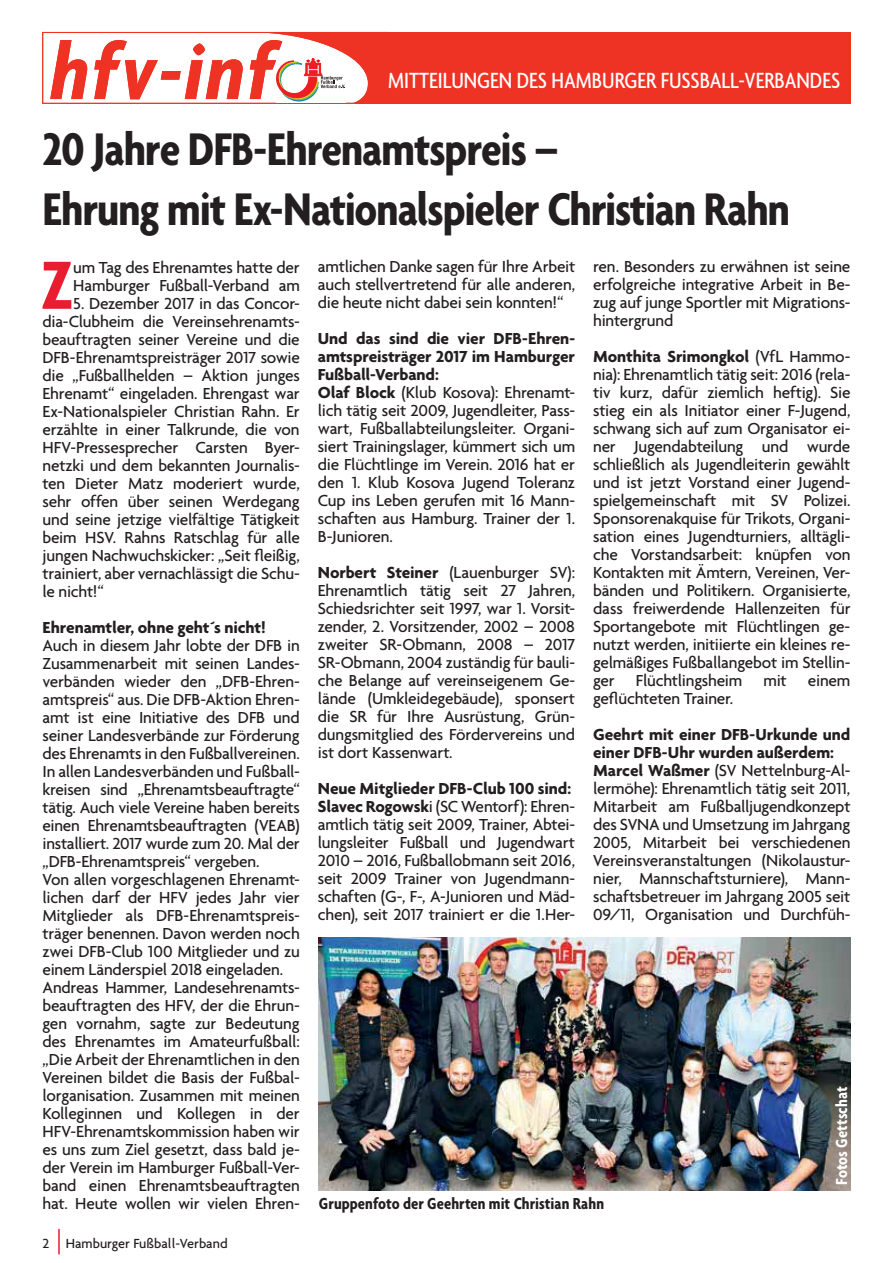
<style>
.page{position:relative;width:893px;height:1263px;background:#fff}
.page>*{position:absolute;margin:0;border:0;box-sizing:border-box;transform-origin:0 0}
.t1{font:italic 700 condensed 85.8px "Agenda";letter-spacing:.04em;color:#ee3224}
.t2{font:700 condensed 73.65px "Agenda";color:#e81d30}
.t3{font:700 condensed 49.5px/60px "Agenda";letter-spacing:-.02em;color:#231f20}
.t4{font:500 condensed 23.85px "Agenda";color:#fff}
.t5{font:500 17.25px/18px "Agenda";letter-spacing:-.015em;color:#231f20}
.t6{font:700 condensed 17.25px "Agenda";color:#231f20}
.t7{font:700 17.25px "Agenda";letter-spacing:-.005em;color:#231f20}
.t8{font:700 condensed 17.25px "Agenda";color:#fff}
.t9{font:500 14.25px "Agenda";color:#231f20}
.s1{font-weight:700}
</style>
<div class="page">
<hr style="left:58px;top:1229px;width:2px;height:25px;background:#e81d30">
<div style="left:42px;top:32px;width:346px;height:72px;border:1px solid #ee3224"></div>
<div style="left:388px;top:32px;width:462px;height:72px;background:#ee3224"></div>
<svg style="left:248px;top:32px;width:140px;height:72px"></svg>
<img style="left:319px;top:937px;width:531px;height:254px">
<h1 class="t1" style="left:51px;top:25px;width:224px">hfv-inf</h1>
<h3 class="t4" style="left:388px;top:72px;width:453px">MITTEILUNGEN DES HAMBURGER FUSSBALL-VERBANDES</h3>
<h3 class="t3" style="left:43px;top:126px;width:749px">20 Jahre DFB-Ehrenamtspreis –<br>Ehrung mit Ex-Nationalspieler Christian Rahn</h3>
<h2 class="t2" style="left:41px;top:264px;width:33px">Z</h2>
<p class="t5" style="left:73px;top:259px;width:228px">um Tag des Ehrenamtes hatte der<br>Hamburger Fußball-Verband am</p>
<p class="t5" style="left:43px;top:295px;width:259px;text-align:justify;text-indent:31px">5. Dezember 2017 in das Concor&shy;dia-Clubheim die Vereinsehrenamts&shy;beauftragten seiner Vereine und die DFB-Ehrenamtspreisträger 2017 sowie die „Fußballhelden – Aktion junges Ehrenamt“ eingeladen. Ehrengast war Ex-Nationalspieler Christian Rahn. Er erzählte in einer Talkrunde, die von HFV-Pressesprecher Carsten Byer&shy;netzki und dem bekannten Journalis&shy;ten Dieter Matz moderiert wurde, sehr offen über seinen Werdegang und seine jetzige vielfältige Tätigkeit beim HSV. Rahns Ratschlag für alle jungen Nachwuchskicker: „Seit fleißig, trainiert, aber vernachlässigt die Schu&shy;le nicht!“</p>
<p class="t7" style="left:43px;top:620px;width:225px">Ehrenamtler, ohne geht´s nicht!</p>
<p class="t5" style="left:43px;top:637px;width:259px">Auch in diesem Jahr lobte der DFB in Zusammenarbeit mit seinen Landes&shy;verbänden wieder den „DFB-Ehren&shy;amtspreis“ aus. Die DFB-Aktion Ehren&shy;amt ist eine Initiative des DFB und seiner Landesverbände zur Förderung des Ehrenamts in den Fußballvereinen.<br>In allen Landesverbänden und Fußball&shy;kreisen sind „Ehrenamtsbeauftragte“ tätig. Auch viele Vereine haben bereits einen Ehrenamtsbeauftragten (VEAB) installiert. 2017 wurde zum 20. Mal der „DFB-Ehrenamtspreis“ vergeben.<br>Von allen vorgeschlagenen Ehrenamt&shy;lichen darf der HFV jedes Jahr vier Mitglieder als DFB-Ehrenamtspreis&shy;träger benennen. Davon werden noch zwei DFB-Club 100 Mitglieder und zu einem Länderspiel 2018 eingeladen.<br>Andreas Hammer, Landesehrenamts&shy;beauftragten des HFV, der die Ehrun&shy;gen vornahm, sagte zur Bedeutung des Ehrenamtes im Amateurfußball: „Die Arbeit der Ehrenamtlichen in den Vereinen bildet die Basis der Fußbal&shy;lorganisation. Zusammen mit meinen Kolleginnen und Kollegen in der HFV-Ehrenamtskommission haben wir es uns zum Ziel gesetzt, dass bald je&shy;der Verein im Hamburger Fußball-Ver&shy;band einen Ehrenamtsbeauftragten hat. Heute wollen wir vielen Ehren-</p>
<p class="t9" style="left:43px;top:1238px;width:187px">2 Hamburger Fußball-Verband</p>
<p class="t5" style="left:318px;top:259px;width:259px;text-align:justify">amtlichen Danke sagen für Ihre Arbeit auch stellvertretend für alle anderen, die heute nicht dabei sein konnten!“</p>
<p class="t5" style="left:318px;top:331px;width:259px"><span class="s1">Und das sind die vier DFB-Ehren&shy;amtspreisträger 2017 im Hamburger Fußball-Verband:<br>Olaf Block</span> (Klub Kosova): Ehrenamt&shy;lich tätig seit 2009, Jugendleiter, Pass&shy;wart, Fußballabteilungsleiter. Organi&shy;siert Trainingslager, kümmert sich um die Flüchtlinge im Verein. 2016 hat er den 1. Klub Kosova Jugend Toleranz Cup ins Leben gerufen mit 16 Mann&shy;schaften aus Hamburg. Trainer der 1.<br>B-Junioren.</p>
<p class="t5" style="left:318px;top:565px;width:259px;text-align:justify"><span class="s1">Norbert Steiner</span> (Lauenburger SV):<br>Ehrenamtlich tätig seit 27 Jahren, Schiedsrichter seit 1997, war 1. Vorsit&shy;zender, 2. Vorsitzender, 2002 – 2008 zweiter SR-Obmann, 2008 – 2017<br>SR-Obmann, 2004 zuständig für bauli&shy;che Belange auf vereinseigenem Ge&shy;lände (Umkleidegebäude), sponsert die SR für Ihre Ausrüstung, Grün&shy;dungsmitglied des Fördervereins und ist dort Kassenwart.</p>
<p class="t5" style="left:318px;top:781px;width:259px"><span class="s1">Neue Mitglieder DFB-Club 100 sind:<br>Slavec Rogowsk</span>i (SC Wentorf): Ehren&shy;amtlich tätig seit 2009, Trainer, Abtei&shy;lungsleiter Fußball und Jugendwart 2010 – 2016, Fußballobmann seit 2016, seit 2009 Trainer von Jugendmann&shy;schaften (G-, F-, A-Junioren und Mäd&shy;chen), seit 2017 trainiert er die 1.Her-</p>
<p class="t5" style="left:593px;top:259px;width:259px;text-align:justify">ren. Besonders zu erwähnen ist seine erfolgreiche integrative Arbeit in Be&shy;zug auf junge Sportler mit Migrations&shy;hintergrund</p>
<p class="t5" style="left:593px;top:349px;width:259px;text-align:justify"><span class="s1">Monthita Srimongkol</span> (VfL Hammo&shy;nia): Ehrenamtlich tätig seit: 2016 (rela&shy;tiv kurz, dafür ziemlich heftig). Sie stieg ein als Initiator einer F-Jugend, schwang sich auf zum Organisator ei&shy;ner Jugendabteilung und wurde schließlich als Jugendleiterin gewählt und ist jetzt Vorstand einer Jugend&shy;spielgemeinschaft mit SV Polizei.<br>Sponsorenakquise für Trikots, Organi&shy;sation eines Jugendturniers, alltägli&shy;che Vorstandsarbeit: knüpfen von Kontakten mit Ämtern, Vereinen, Ver&shy;bänden und Politikern. Organisierte, dass freiwerdende Hallenzeiten für Sportangebote mit Flüchtlingen ge&shy;nutzt werden, initiierte ein kleines re&shy;gelmäßiges Fußballangebot im Stellin&shy;ger Flüchtlingsheim mit einem geflüchteten Trainer.</p>
<p class="t5" style="left:593px;top:727px;width:259px"><span class="s1">Geehrt mit einer DFB-Urkunde und einer DFB-Uhr wurden außerdem:<br>Marcel Waßmer</span> (SV Nettelnburg-Al&shy;lermöhe): Ehrenamtlich tätig seit 2011, Mitarbeit am Fußballjugendkonzept des SVNA und Umsetzung im Jahrgang 2005, Mitarbeit bei verschiedenen Vereinsveranstaltungen (Nikolaustur&shy;nier, Mannschaftsturniere), Mann&shy;schaftsbetreuer im Jahrgang 2005 seit 09/11, Organisation und Durchfüh-</p>
<p class="t8" style="left:837px;top:1185px;width:100px;rotate:-90deg">Fotos Gettschat</p>
<p class="t6" style="left:319px;top:1198px;width:287px">Gruppenfoto der Geehrten mit Christian Rahn</p>
</div>
